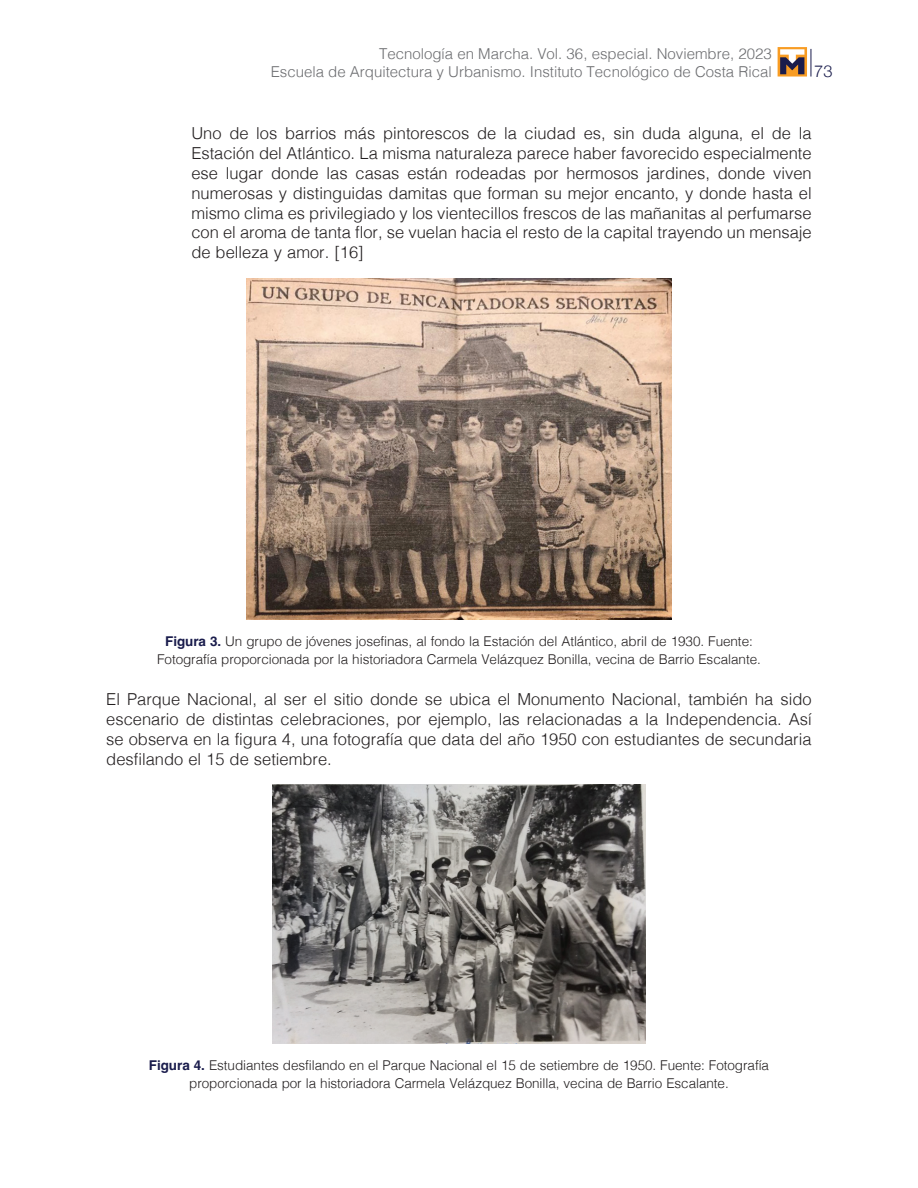
<style>
.page{position:relative;width:918px;height:1188px;background:#fff}
.page>*{position:absolute;margin:0;border:0;box-sizing:border-box;transform-origin:0 0}
.t1{font:300 16.5px/19.8px "Helvetica";color:#231f20;text-align:justify}
.t2{font:300 16.5px "Helvetica Neue";color:#1a1c4c}
.t3{font:300 15px/18px "Helvetica";color:#6c6d70;text-align:right}
.t4{font:300 13.5px/18px "Helvetica";letter-spacing:-.005em;color:#231f20;text-align:center}
.s1{font-weight:700;color:#1a1c4c}
</style>
<div class="page">
<svg style="left:811px;top:49px;width:1px;height:28px"></svg>
<svg style="left:778px;top:47px;width:29px;height:30px"></svg>
<svg style="left:780px;top:49px;width:24px;height:25px"></svg>
<img style="left:246px;top:279px;width:426px;height:341px">
<img style="left:272px;top:785px;width:374px;height:258px">
<p class="t3" style="left:271px;top:43px;width:503px">Tecnología en Marcha. Vol. 36, especial. Noviembre, 2023<br>Escuela de Arquitectura y Urbanismo. Instituto Tecnológico de Costa Rical</p>
<p class="t2" style="left:814px;top:57px;width:20px">73</p>
<p class="t1" style="left:191px;top:122px;width:622px">Uno de los barrios más pintorescos de la ciudad es, sin duda alguna, el de la Estación del Atlántico. La misma naturaleza parece haber favorecido especialmente ese lugar donde las casas están rodeadas por hermosos jardines, donde viven numerosas y distinguidas damitas que forman su mejor encanto, y donde hasta el mismo clima es privilegiado y los vientecillos frescos de las mañanitas al perfumarse con el aroma de tanta flor, se vuelan hacia el resto de la capital trayendo un mensaje de belleza y amor. [16]</p>
<p class="t4" style="left:157px;top:631px;width:605px"><span class="s1">Figura 3.</span> Un grupo de jóvenes josefinas, al fondo la Estación del Atlántico, abril de 1930. Fuente:<br>Fotografía proporcionada por la historiadora Carmela Velázquez Bonilla, vecina de Barrio Escalante.</p>
<p class="t1" style="left:106px;top:688px;width:707px">El Parque Nacional, al ser el sitio donde se ubica el Monumento Nacional, también ha sido escenario de distintas celebraciones, por ejemplo, las relacionadas a la Independencia. Así se observa en la figura 4, una fotografía que data del año 1950 con estudiantes de secundaria desfilando el 15 de setiembre.</p>
<p class="t4" style="left:149px;top:1055px;width:622px"><span class="s1">Figura 4.</span> Estudiantes desfilando en el Parque Nacional el 15 de setiembre de 1950. Fuente: Fotografía proporcionada por la historiadora Carmela Velázquez Bonilla, vecina de Barrio Escalante.</p>
</div>
